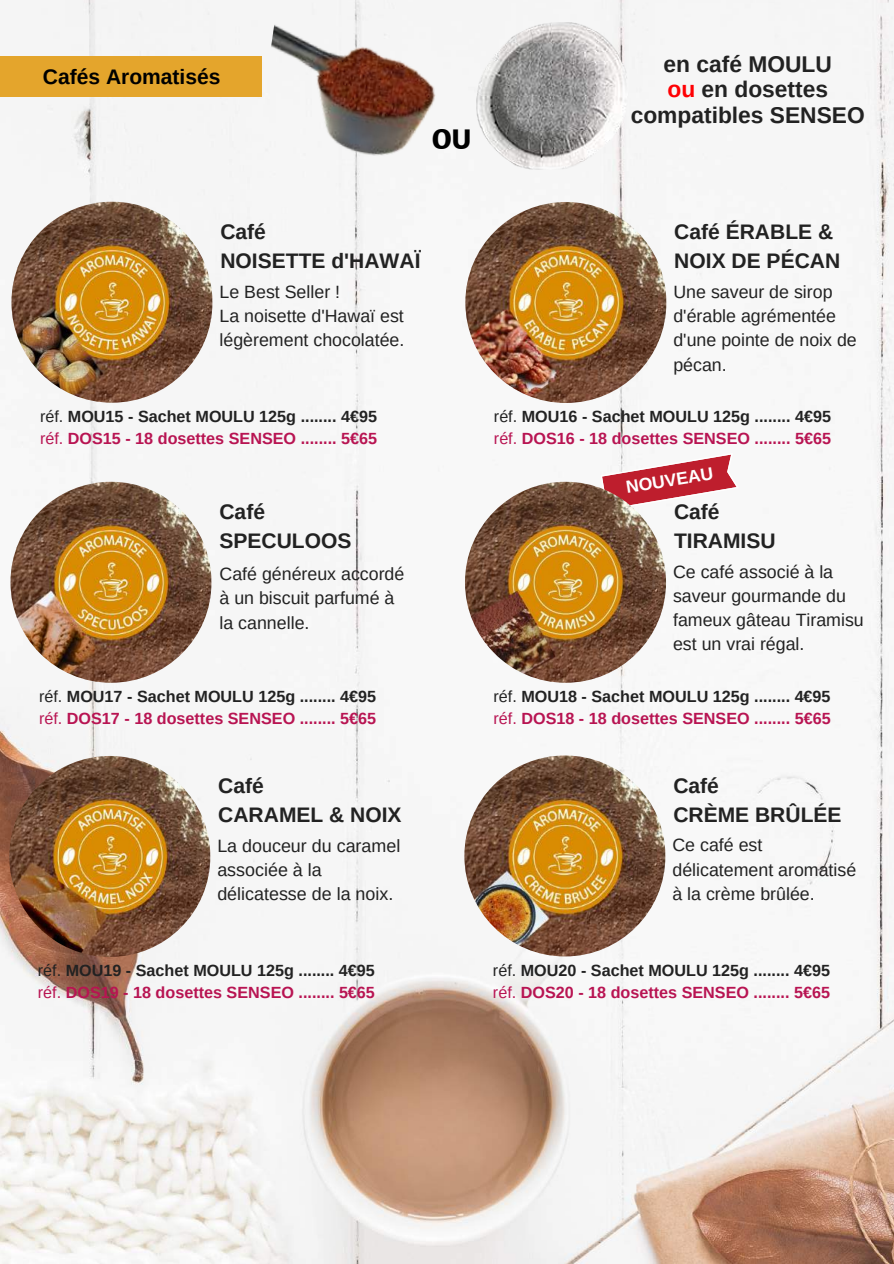
<style>
.page{position:relative;width:894px;height:1264px;background:#fff}
.page>*{position:absolute;margin:0;border:0;box-sizing:border-box;transform-origin:0 0}
.t1{font:700 29.1px "Amaranth";color:#000}
.t2{font:700 22.8px/25.5px "Arimo";color:#222;text-align:center}
.t3{font:700 21px/29.1px "Arimo";color:#222}
.t4{font:700 21px "Arimo";color:#000}
.t5{font:17.85px/24.3px "Arimo";color:#222}
.t6{font:700 17.55px "Arimo";color:#fff}
.t7{font:700 16.2px/21.9px "Arimo";color:#b81452}
.s1{color:#ff0003}
.s2{font-weight:400;color:#222}
.s3{color:#222}
.s4{font-weight:400}
</style>
<div class="page">
<img style="left:0;top:0;width:893px;height:1263px">
<img style="left:11px;top:202px;width:201px;height:201px;border-radius:50%">
<div style="left:0;top:57px;width:262px;height:39px;background:#e4a52c"></div>
<img style="left:465px;top:202px;width:201px;height:201px;border-radius:50%">
<img style="left:10px;top:482px;width:201px;height:200px;border-radius:50%">
<svg style="left:600px;top:453px;width:138px;height:57px"></svg>
<img style="left:465px;top:482px;width:200px;height:200px;border-radius:50%">
<img style="left:9px;top:756px;width:201px;height:200px;border-radius:50%">
<img style="left:464px;top:755px;width:201px;height:201px;border-radius:50%">
<img style="left:253px;top:0;width:200px;height:196px">
<img style="left:464px;top:9px;width:175px;height:175px">
<p class="t4" style="left:43px;top:65px;width:179px">Cafés Aromatisés</p>
<h1 class="t1" style="left:431px;top:120px;width:41px">OU</h1>
<h2 class="t2" style="left:630px;top:51px;width:235px">en café MOULU<br><span class="s1">ou</span> en dosettes compatibles SENSEO</h2>
<p class="t3" style="left:220px;top:217px;width:201px">Café<br>NOISETTE d'HAWAÏ</p>
<p class="t5" style="left:219px;top:279px;width:186px">Le Best Seller !<br>La noisette d'Hawaï est légèrement chocolatée.</p>
<p class="t7" style="left:40px;top:405px;width:338px"><span class="s2">réf.</span> <span class="s3">MOU15 - Sachet MOULU 125g ........ 4€95 </span><span class="s4">réf.</span> DOS15 - 18 dosettes SENSEO ........ 5€65</p>
<p class="t3" style="left:219px;top:497px;width:133px">Café<br>SPECULOOS</p>
<p class="t5" style="left:219px;top:561px;width:186px">Café généreux accordé à un biscuit parfumé à la cannelle.</p>
<p class="t7" style="left:39px;top:685px;width:338px"><span class="s2">réf.</span> <span class="s3">MOU17 - Sachet MOULU 125g ........ 4€95 </span><span class="s4">réf.</span> DOS17 - 18 dosettes SENSEO ........ 5€65</p>
<p class="t3" style="left:218px;top:771px;width:185px">Café<br>CARAMEL &amp; NOIX</p>
<p class="t5" style="left:217px;top:833px;width:184px">La douceur du caramel associée à la délicatesse de la noix.</p>
<p class="t7" style="left:38px;top:959px;width:338px"><span class="s2">réf.</span> <span class="s3">MOU19 - Sachet MOULU 125g ........ 4€95 </span><span class="s4">réf.</span> DOS19 - 18 dosettes SENSEO ........ 5€65</p>
<p class="t3" style="left:674px;top:217px;width:167px">Café ÉRABLE &amp;<br>NOIX DE PÉCAN</p>
<p class="t5" style="left:673px;top:279px;width:185px">Une saveur de sirop d'érable agrémentée d'une pointe de noix de pécan.</p>
<p class="t7" style="left:494px;top:405px;width:338px"><span class="s2">réf.</span> <span class="s3">MOU16 - Sachet MOULU 125g ........ 4€95 </span><span class="s4">réf.</span> DOS16 - 18 dosettes SENSEO ........ 5€65</p>
<p class="t6" style="left:624px;top:477px;width:89px;rotate:-9deg">NOUVEAU</p>
<p class="t3" style="left:673px;top:497px;width:103px">Café<br>TIRAMISU</p>
<p class="t5" style="left:672px;top:559px;width:192px">Ce café associé à la saveur gourmande du fameux gâteau Tiramisu est un vrai régal.</p>
<p class="t7" style="left:493px;top:685px;width:338px"><span class="s2">réf.</span> <span class="s3">MOU18 - Sachet MOULU 125g ........ 4€95 </span><span class="s4">réf.</span> DOS18 - 18 dosettes SENSEO ........ 5€65</p>
<p class="t3" style="left:673px;top:771px;width:170px">Café<br>CRÈME BRÛLÉE</p>
<p class="t5" style="left:672px;top:833px;width:185px">Ce café est délicatement aromatisé à la crème brûlée.</p>
<p class="t7" style="left:493px;top:959px;width:338px"><span class="s2">réf.</span> <span class="s3">MOU20 - Sachet MOULU 125g ........ 4€95 </span><span class="s4">réf.</span> DOS20 - 18 dosettes SENSEO ........ 5€65</p>
</div>
